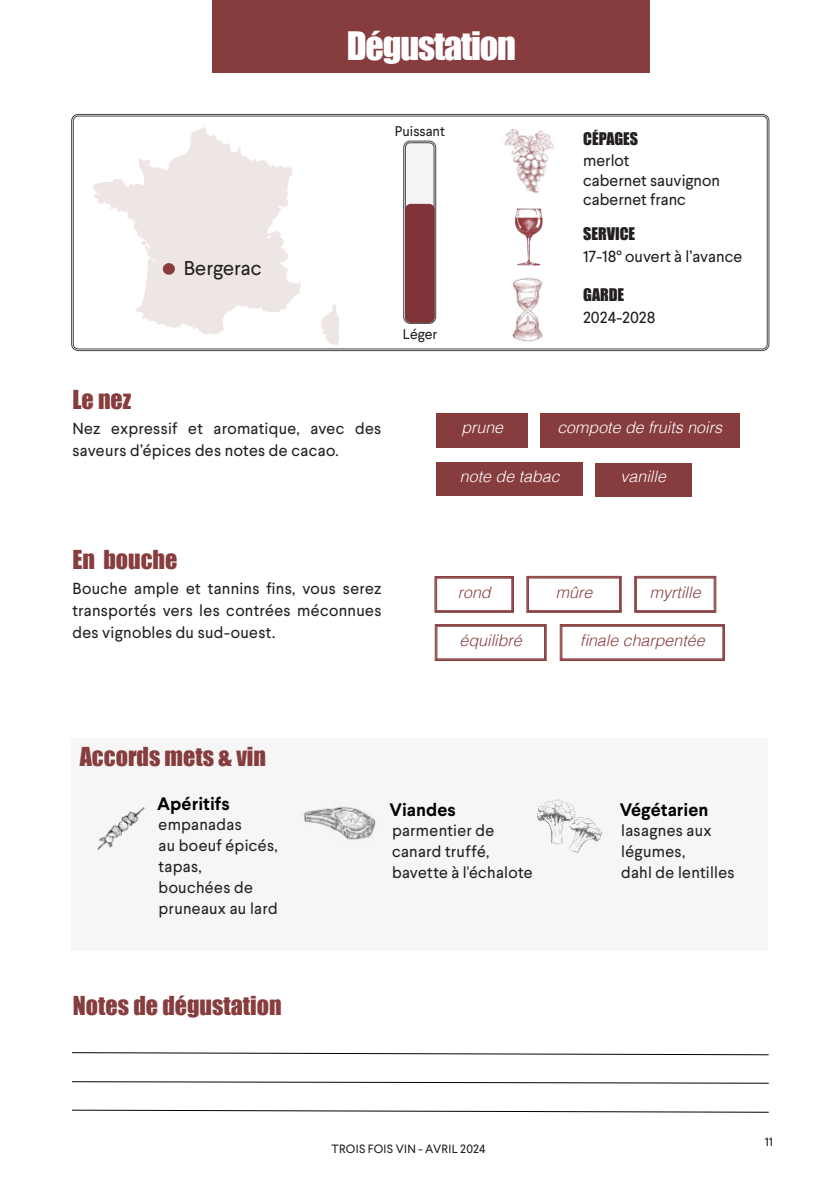
<style>
.page{position:relative;width:840px;height:1191px;background:#fff}
.page>*{position:absolute;margin:0;border:0;box-sizing:border-box;transform-origin:0 0}
.t1{font:36px "Impact";letter-spacing:-.03em;color:#fff}
.t2{font:24px "Impact";color:#873d3e}
.t3{font:20px "Larsseit";color:#231f20}
.t4{font:700 18px "Larsseit";color:#000}
.t5{font:16px/21px "Larsseit";letter-spacing:.015em;color:#231f20}
.t6{font:italic 300 16px "Helvetica";color:#fff}
.t7{font:italic 300 16px "Helvetica";color:#873d3e}
.t8{font:16px "Impact";color:#231f20}
.t9{font:14px "Larsseit";color:#231f20}
.t10{font:12px "Larsseit";letter-spacing:.02em;color:#231f20}
</style>
<div class="page">
<div style="left:71px;top:114px;width:697px;height:237px;border:1px solid #454545;border-radius:7px"></div>
<div style="left:73px;top:116px;width:694px;height:233px;border:1px solid #454545;border-radius:5px"></div>
<div style="left:72px;top:738px;width:695px;height:212px;background:#f6f6f6"></div>
<div style="left:212px;top:0;width:438px;height:72px;background:#873d3e"></div>
<svg style="left:434px;top:576px;width:79px;height:36px"></svg>
<div style="left:435px;top:577px;width:77px;height:34px;border:1px solid #873d3e"></div>
<div style="left:436px;top:578px;width:75px;height:33px;border:1px solid #873d3e"></div>
<img style="left:93px;top:127px;width:245px;height:217px">
<div style="left:163px;top:263px;width:12px;height:12px;background:#873d3e;border-radius:50%"></div>
<img style="left:97px;top:807px;width:48px;height:43px">
<div style="left:436px;top:414px;width:92px;height:34px;background:#873d3e"></div>
<img style="left:504px;top:129px;width:50px;height:65px">
<img style="left:515px;top:208px;width:28px;height:58px">
<img style="left:512px;top:276px;width:31px;height:66px">
<svg style="left:434px;top:624px;width:112px;height:37px"></svg>
<div style="left:435px;top:625px;width:110px;height:35px;border:1px solid #873d3e"></div>
<div style="left:436px;top:626px;width:108px;height:33px;border:1px solid #873d3e"></div>
<div style="left:539px;top:413px;width:200px;height:35px;background:#873d3e"></div>
<img style="left:303px;top:806px;width:73px;height:35px">
<div style="left:436px;top:462px;width:147px;height:34px;background:#873d3e"></div>
<svg style="left:526px;top:576px;width:95px;height:36px"></svg>
<div style="left:527px;top:577px;width:93px;height:34px;border:1px solid #873d3e"></div>
<div style="left:528px;top:578px;width:91px;height:33px;border:1px solid #873d3e"></div>
<div style="left:594px;top:463px;width:97px;height:33px;background:#873d3e"></div>
<div style="left:404px;top:142px;width:31px;height:180px;background:#f5f4f5;border-radius:6px"></div>
<div style="left:403px;top:141px;width:32px;height:182px;border:1px solid #454545;border-radius:7px"></div>
<div style="left:405px;top:143px;width:29px;height:179px;border:1px solid #454545;border-radius:5px"></div>
<div style="left:405px;top:204px;width:29px;height:119px;background:#803338;border-radius:6px"></div>
<svg style="left:634px;top:576px;width:81px;height:36px"></svg>
<div style="left:635px;top:577px;width:79px;height:34px;border:1px solid #873d3e"></div>
<div style="left:635px;top:578px;width:79px;height:33px;border:1px solid #873d3e"></div>
<svg style="left:559px;top:624px;width:165px;height:37px"></svg>
<div style="left:560px;top:625px;width:163px;height:35px;border:1px solid #873d3e"></div>
<div style="left:561px;top:626px;width:161px;height:33px;border:1px solid #873d3e"></div>
<svg style="left:72px;top:1052px;width:696px;height:3px"></svg>
<svg style="left:72px;top:1081px;width:696px;height:2px"></svg>
<svg style="left:72px;top:1109px;width:696px;height:3px"></svg>
<img style="left:537px;top:799px;width:65px;height:54px">
<h1 class="t1" style="left:346px;top:29px;width:171px">Dégustation</h1>
<p class="t9" style="left:395px;top:124px;width:51px">Puissant</p>
<h2 class="t2" style="left:72px;top:388px;width:60px">Le nez</h2>
<p class="t3" style="left:184px;top:258px;width:79px">Bergerac</p>
<p class="t5" style="left:72px;top:418px;width:310px;line-height:22px">Nez expressif et aromatique, avec des saveurs d’épices des notes de cacao.</p>
<p class="t9" style="left:403px;top:327px;width:36px">Léger</p>
<p class="t6" style="left:461px;top:421px;width:43px">prune</p>
<p class="t8" style="left:583px;top:132px;width:57px">CÉPAGES</p>
<p class="t5" style="left:583px;top:152px;width:138px;line-height:19.2px">merlot<br>cabernet sauvignon cabernet franc</p>
<p class="t8" style="left:583px;top:226px;width:54px">SERVICE</p>
<p class="t5" style="left:583px;top:246px;width:160px">17-18° ouvert à l’avance</p>
<p class="t8" style="left:583px;top:287px;width:43px">GARDE</p>
<p class="t5" style="left:583px;top:307px;width:74px">2024-2028</p>
<p class="t6" style="left:557px;top:421px;width:166px">compote de fruits noirs</p>
<h2 class="t2" style="left:72px;top:548px;width:106px">En bouche</h2>
<p class="t5" style="left:72px;top:577px;width:310px;line-height:22px;text-align:justify">Bouche ample et tannins fins, vous serez transportés vers les contrées méconnues des vignobles du sud-ouest.</p>
<p class="t6" style="left:459px;top:470px;width:101px">note de tabac</p>
<p class="t6" style="left:620px;top:470px;width:47px">vanille</p>
<p class="t7" style="left:457px;top:586px;width:34px">rond</p>
<p class="t7" style="left:459px;top:634px;width:64px">équilibré</p>
<p class="t7" style="left:649px;top:586px;width:52px">myrtille</p>
<p class="t7" style="left:579px;top:626px;width:126px">finale charpentée</p>
<p class="t7" style="left:555px;top:586px;width:38px">mûre</p>
<h2 class="t2" style="left:80px;top:745px;width:188px">Accords mets &amp; vin</h2>
<p class="t4" style="left:157px;top:794px;width:74px">Apéritifs</p>
<p class="t5" style="left:158px;top:815px;width:121px">empanadas<br>au boeuf épicés, tapas,<br>bouchées de pruneaux au lard</p>
<h2 class="t2" style="left:73px;top:994px;width:210px">Notes de dégustation</h2>
<p class="t4" style="left:389px;top:800px;width:68px">Viandes</p>
<p class="t5" style="left:392px;top:821px;width:142px">parmentier de canard truffé, bavette à l'échalote</p>
<p class="t4" style="left:619px;top:800px;width:90px">Végétarien</p>
<p class="t5" style="left:620px;top:821px;width:115px">lasagnes aux légumes,<br>dahl de lentilles</p>
<p class="t10" style="left:331px;top:1142px;width:156px">TROIS FOIS VIN - AVRIL 2024</p>
<p class="t10" style="left:764px;top:1135px;width:10px">11</p>
</div>
